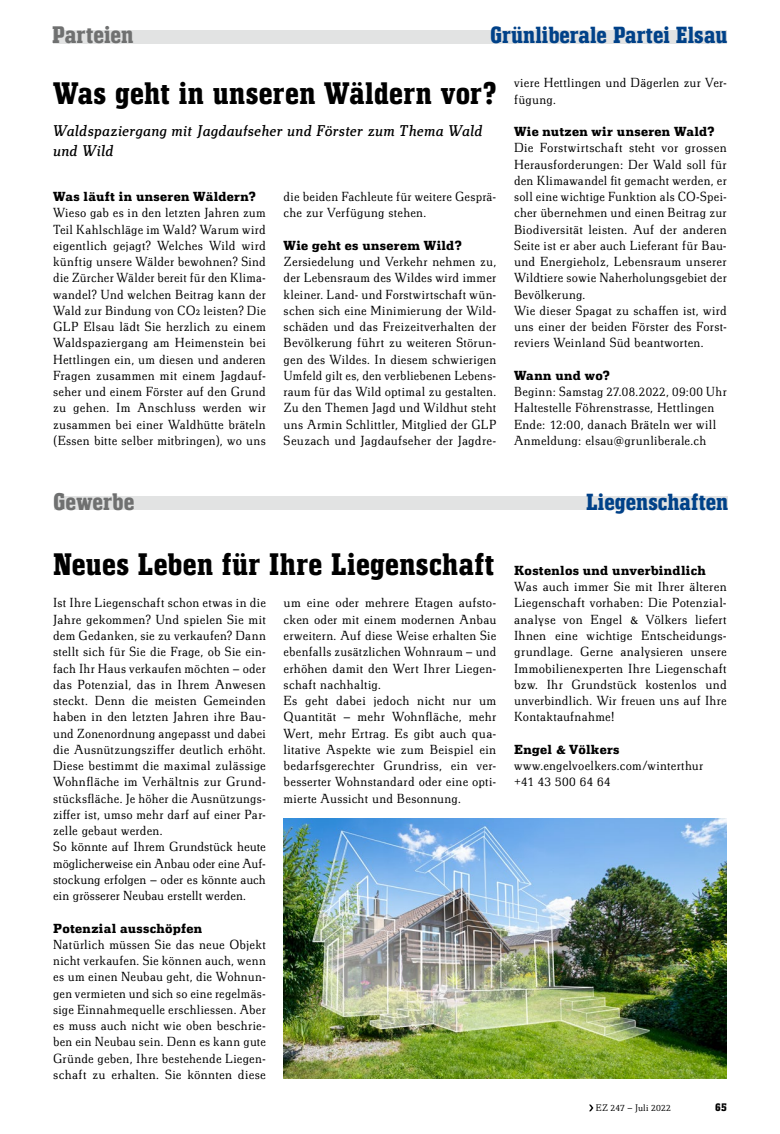
<style>
.page{position:relative;width:780px;height:1134px;background:#fff}
.page>*{position:absolute;margin:0;border:0;box-sizing:border-box;transform-origin:0 0}
.t1{font:700 32.5px "Technotyp Condensed";letter-spacing:.01em;color:#000}
.t2{font:700 25px "Technotyp Condensed";color:#6f7070}
.t3{font:700 24.38px "Technotyp Condensed";color:#004188}
.t4{font:italic 16.25px/20px "Technotyp";letter-spacing:.005em;color:#000}
.t5{font:300 13.75px/16.2px "Technotyp";letter-spacing:.02em;color:#000}
.t6{font:700 13.75px "Technotyp";letter-spacing:.025em;color:#000}
.t7{font:700 12.5px "Technotyp Condensed";color:#000}
.t8{font:300 10px "Technotyp";letter-spacing:.02em;color:#000}
</style>
<div class="page">
<svg style="left:589px;top:1104px;width:4px;height:7px"></svg>
<div style="left:53px;top:30px;width:673px;height:13px;background:#e2e3e3"></div>
<div style="left:54px;top:497px;width:673px;height:13px;background:#e2e3e3"></div>
<img style="left:283px;top:819px;width:443px;height:260px">
<h2 class="t2" style="left:52px;top:20px;width:83px">Parteien</h2>
<h3 class="t3" style="left:490px;top:21px;width:239px">Grünliberale Partei Elsau</h3>
<h1 class="t1" style="left:53px;top:74px;width:444px">Was geht in unseren Wäldern vor?</h1>
<p class="t4" style="left:53px;top:121px;width:431px">Waldspaziergang mit Jagdaufseher und Förster zum Thema Wald und Wild</p>
<p class="t6" style="left:53px;top:189px;width:204px">Was läuft in unseren Wäldern?</p>
<p class="t5" style="left:53px;top:205px;width:214px;text-align:justify">Wieso gab es in den letzten Jahren zum Teil Kahlschläge im Wald? Warum wird eigentlich gejagt? Welches Wild wird künftig unsere Wälder bewohnen? Sind die Zürcher Wälder bereit für den Klima&shy;wandel? Und welchen Beitrag kann der Wald zur Bindung von CO₂ leisten? Die GLP Elsau lädt Sie herzlich zu einem Waldspaziergang am Heimenstein bei Hettlingen ein, um diesen und anderen Fragen zusammen mit einem Jagdauf&shy;seher und einem Förster auf den Grund zu gehen. Im Anschluss werden wir zusammen bei einer Waldhütte bräteln (Essen bitte selber mitbringen), wo uns</p>
<p class="t5" style="left:514px;top:75px;width:214px">viere Hettlingen und Dägerlen zur Ver&shy;fügung.</p>
<p class="t6" style="left:514px;top:124px;width:202px">Wie nutzen wir unseren Wald?</p>
<p class="t5" style="left:514px;top:140px;width:214px">Die Forstwirtschaft steht vor grossen Herausforderungen: Der Wald soll für den Klimawandel fit gemacht werden, er soll eine wichtige Funktion als CO-Spei&shy;cher übernehmen und einen Beitrag zur Biodiversität leisten. Auf der anderen Seite ist er aber auch Lieferant für Bau&shy;und Energieholz, Lebensraum unserer Wildtiere sowie Naherholungsgebiet der Bevölkerung.<br>Wie dieser Spagat zu schaffen ist, wird uns einer der beiden Förster des Forst&shy;reviers Weinland Süd beantworten.</p>
<p class="t6" style="left:514px;top:367px;width:97px">Wann und wo?</p>
<p class="t5" style="left:514px;top:383px;width:214px">Beginn: Samstag 27.08.2022, 09:00 Uhr Haltestelle Föhrenstrasse, Hettlingen Ende: 12:00, danach Bräteln wer will Anmeldung: elsau@grunliberale.ch</p>
<p class="t5" style="left:283px;top:188px;width:214px">die beiden Fachleute für weitere Gesprä&shy;che zur Verfügung stehen.</p>
<p class="t6" style="left:283px;top:237px;width:179px">Wie geht es unserem Wild?</p>
<p class="t5" style="left:283px;top:253px;width:214px;text-align:justify">Zersiedelung und Verkehr nehmen zu, der Lebensraum des Wildes wird immer kleiner. Land- und Forstwirtschaft wün&shy;schen sich eine Minimierung der Wild&shy;schäden und das Freizeitverhalten der Bevölkerung führt zu weiteren Störun&shy;gen des Wildes. In diesem schwierigen Umfeld gilt es, den verbliebenen Lebens&shy;raum für das Wild optimal zu gestalten.<br>Zu den Themen Jagd und Wildhut steht uns Armin Schlittler, Mitglied der GLP Seuzach und Jagdaufseher der Jagdre-</p>
<h2 class="t2" style="left:53px;top:487px;width:83px">Gewerbe</h2>
<h3 class="t3" style="left:586px;top:487px;width:144px">Liegenschaften</h3>
<h1 class="t1" style="left:53px;top:545px;width:443px">Neues Leben für Ihre Liegenschaft</h1>
<p class="t5" style="left:53px;top:595px;width:214px">Ist Ihre Liegenschaft schon etwas in die Jahre gekommen? Und spielen Sie mit dem Gedanken, sie zu verkaufen? Dann stellt sich für Sie die Frage, ob Sie ein&shy;fach Ihr Haus verkaufen möchten – oder das Potenzial, das in Ihrem Anwesen steckt. Denn die meisten Gemeinden haben in den letzten Jahren ihre Bau&shy;und Zonenordnung angepasst und dabei die Ausnützungsziffer deutlich erhöht.<br>Diese bestimmt die maximal zulässige Wohnfläche im Verhältnis zur Grund&shy;stücksfläche. Je höher die Ausnützungs&shy;ziffer ist, umso mehr darf auf einer Par&shy;zelle gebaut werden.<br>So könnte auf Ihrem Grundstück heute möglicherweise ein Anbau oder eine Auf&shy;stockung erfolgen – oder es könnte auch ein grösserer Neubau erstellt werden.</p>
<p class="t6" style="left:53px;top:920px;width:150px">Potenzial ausschöpfen</p>
<p class="t5" style="left:53px;top:936px;width:214px;text-align:justify">Natürlich müssen Sie das neue Objekt nicht verkaufen. Sie können auch, wenn es um einen Neubau geht, die Wohnun&shy;gen vermieten und sich so eine regelmäs&shy;sige Einnahmequelle erschliessen. Aber es muss auch nicht wie oben beschrie&shy;ben ein Neubau sein. Denn es kann gute Gründe geben, Ihre bestehende Liegen&shy;schaft zu erhalten. Sie könnten diese</p>
<p class="t6" style="left:514px;top:562px;width:193px">Kostenlos und unverbindlich</p>
<p class="t5" style="left:514px;top:578px;width:214px;text-align:justify">Was auch immer Sie mit Ihrer älteren Liegenschaft vorhaben: Die Potenzial&shy;analyse von Engel &amp; Völkers liefert Ihnen eine wichtige Entscheidungs&shy;grundlage. Gerne analysieren unsere Immobilienexperten Ihre Liegenschaft bzw. Ihr Grundstück kostenlos und unverbindlich. Wir freuen uns auf Ihre Kontaktaufnahme!</p>
<p class="t6" style="left:514px;top:741px;width:107px">Engel &amp; Völkers</p>
<p class="t5" style="left:514px;top:757px;width:191px">www.engelvoelkers.com/winterthur +41 43 500 64 64</p>
<p class="t5" style="left:283px;top:595px;width:214px">um eine oder mehrere Etagen aufsto&shy;cken oder mit einem modernen Anbau erweitern. Auf diese Weise erhalten Sie ebenfalls zusätzlichen Wohnraum – und erhöhen damit den Wert Ihrer Liegen&shy;schaft nachhaltig.<br>Es geht dabei jedoch nicht nur um Quantität – mehr Wohnfläche, mehr Wert, mehr Ertrag. Es gibt auch qua&shy;litative Aspekte wie zum Beispiel ein bedarfsgerechter Grundriss, ein ver&shy;besserter Wohnstandard oder eine opti&shy;mierte Aussicht und Besonnung.</p>
<p class="t8" style="left:596px;top:1102px;width:77px">EZ 247 – Juli 2022</p>
<p class="t7" style="left:715px;top:1100px;width:13px">65</p>
</div>
